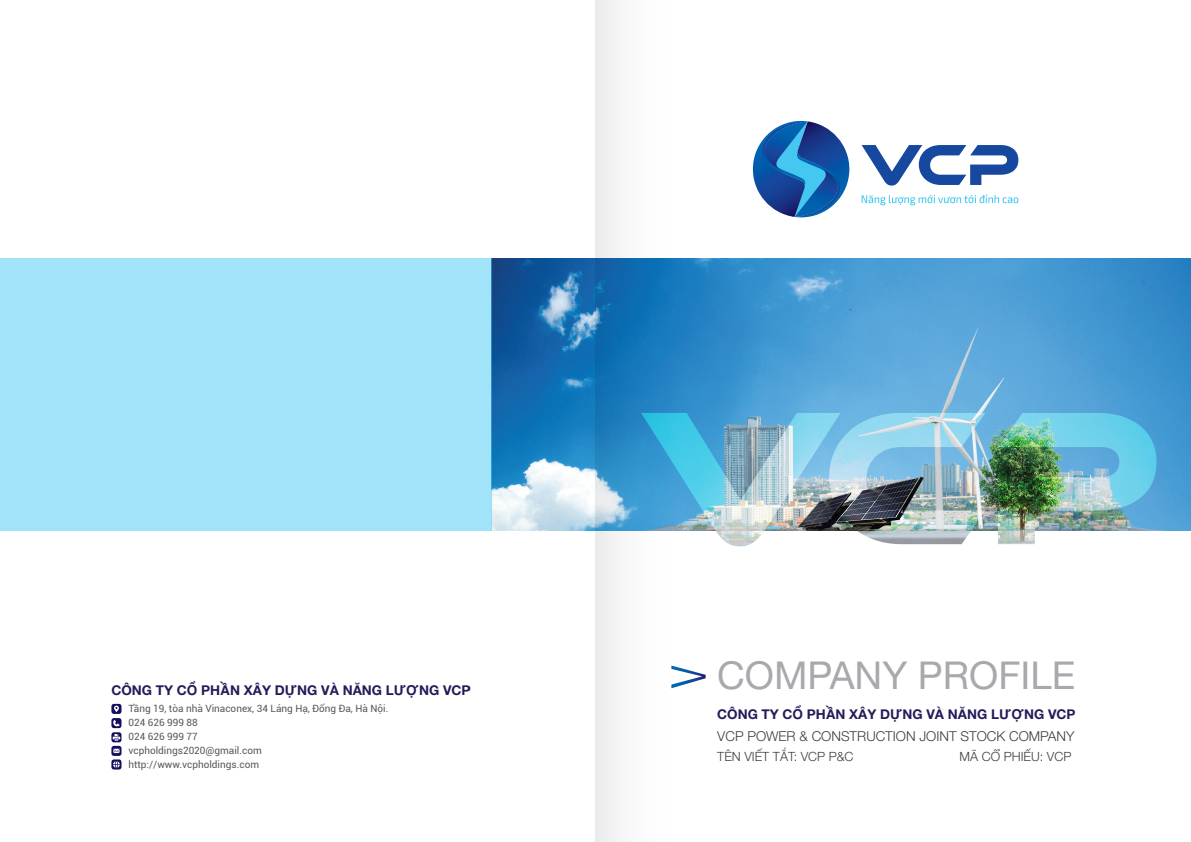
<style>
.page{position:relative;width:1191px;height:842px;background:#fff}
.page>*{position:absolute;margin:0;border:0;box-sizing:border-box;transform-origin:0 0}
.t1{font:38.4px "Helvetica Neue";color:#a8a9ad}
.t2{font:300 13.7px "Helvetica Neue";color:#3e3e3f}
.t3{font:700 13.5px "Helvetica Neue";color:#221c59}
.t4{font:300 12.7px "Helvetica Neue";color:#3e3e3f}
.t5{font:10px/14px "Roboto";color:#57585a}
</style>
<div class="page">
<svg style="left:861px;top:145px;width:157px;height:41px"></svg>
<svg style="left:861px;top:194px;width:157px;height:11px"></svg>
<svg style="left:753px;top:121px;width:96px;height:96px"></svg>
<img style="left:492px;top:259px;width:699px;height:272px">
<img style="left:719px;top:413px;width:110px;height:133px">
<img style="left:829px;top:413px;width:156px;height:131px">
<img style="left:998px;top:413px;width:158px;height:131px">
<div style="left:0;top:259px;width:492px;height:272px;background:#a1e3f8"></div>
<div style="left:111px;top:704px;width:10px;height:10px;background:#150d5e;border-radius:3px"></div>
<svg style="left:114px;top:706px;width:5px;height:6px"></svg>
<div style="left:111px;top:718px;width:10px;height:10px;background:#150d5e;border-radius:3px"></div>
<svg style="left:113px;top:720px;width:7px;height:7px"></svg>
<div style="left:111px;top:759px;width:10px;height:10px;background:#150d5e;border-radius:3px"></div>
<svg style="left:111px;top:746px;width:10px;height:10px"></svg>
<svg style="left:113px;top:761px;width:7px;height:7px"></svg>
<div style="left:111px;top:732px;width:10px;height:10px;background:#150d5e;border-radius:3px"></div>
<svg style="left:113px;top:734px;width:7px;height:7px"></svg>
<svg style="left:113px;top:749px;width:7px;height:4px"></svg>
<svg style="left:595px;top:0;width:124px;height:842px"></svg>
<svg style="left:671px;top:665px;width:34px;height:23px"></svg>
<h3 class="t3" style="left:111px;top:680px;width:361px">CÔNG TY CỔ PHẦN XÂY DỰNG VÀ NĂNG LƯỢNG VCP</h3>
<p class="t5" style="left:128px;top:701px;width:261px">Tầng 19, tòa nhà Vinaconex, 34 Láng Hạ, Đống Đa, Hà Nội.<br>024 626 999 88<br>024 626 999 77<br>vcpholdings2020@gmail.com http://www.vcpholdings.com</p>
<h1 class="t1" style="left:717px;top:648px;width:359px">COMPANY PROFILE</h1>
<h3 class="t3" style="left:717px;top:704px;width:360px">CÔNG TY CỔ PHẦN XÂY DỰNG VÀ NĂNG LƯỢNG VCP</h3>
<h2 class="t2" style="left:717px;top:725px;width:358px">VCP POWER &amp; CONSTRUCTION JOINT STOCK COMPANY</h2>
<p class="t4" style="left:717px;top:746px;width:138px">TÊN VIẾT TẮT: VCP P&amp;C</p>
<p class="t4" style="left:959px;top:746px;width:113px">MÃ CỔ PHIẾU: VCP</p>
</div>
